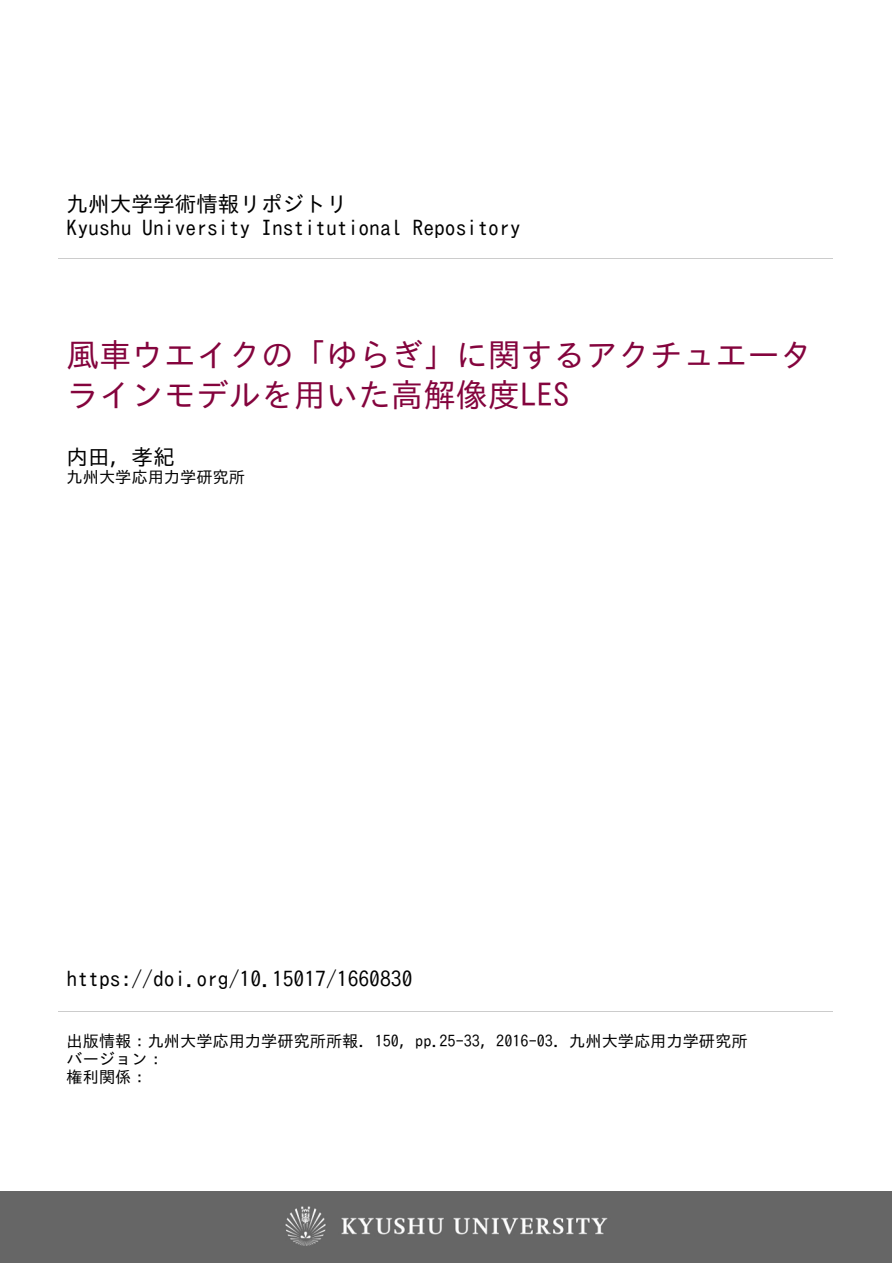
<style>
.page{position:relative;width:893px;height:1263px;background:#fff}
.page>*{position:absolute;margin:0;border:0;box-sizing:border-box;transform-origin:0 0}
.t1{font:32.4px/39.6px "IPA Gothic";letter-spacing:.01em;color:#84043d}
.t2{font:21.6px/24.3px "IPA Gothic";letter-spacing:.005em;color:#000}
.t3{font:16.2px/18px "IPA Gothic";letter-spacing:.01em;color:#000}
</style>
<div class="page">
<hr style="left:59px;top:258px;width:774px;height:1px;background:#ccc">
<hr style="left:59px;top:1011px;width:774px;height:1px;background:#ccc">
<div style="left:0;top:1191px;width:891px;height:72px;background:#666"></div>
<img style="left:285px;top:1206px;width:323px;height:40px">
<p class="t2" style="left:67px;top:191px;width:455px">九州大学学術情報リポジトリ<br>Kyushu University Institutional Repository</p>
<h1 class="t1" style="left:67px;top:335px;width:747px">風車ウエイクの「ゆらぎ」に関するアクチュエータラインモデルを用いた高解像度LES</h1>
<p class="t2" style="left:67px;top:445px;width:109px">内田, 孝紀</p>
<p class="t3" style="left:67px;top:467px;width:180px">九州大学応用力学研究所</p>
<p class="t2" style="left:67px;top:966px;width:347px">https://doi.org/10.15017/1660830</p>
<p class="t3" style="left:67px;top:1032px;width:682px">出版情報：九州大学応用力学研究所所報. 150, pp.25-33, 2016-03. 九州大学応用力学研究所バージョン：<br>権利関係：</p>
</div>
